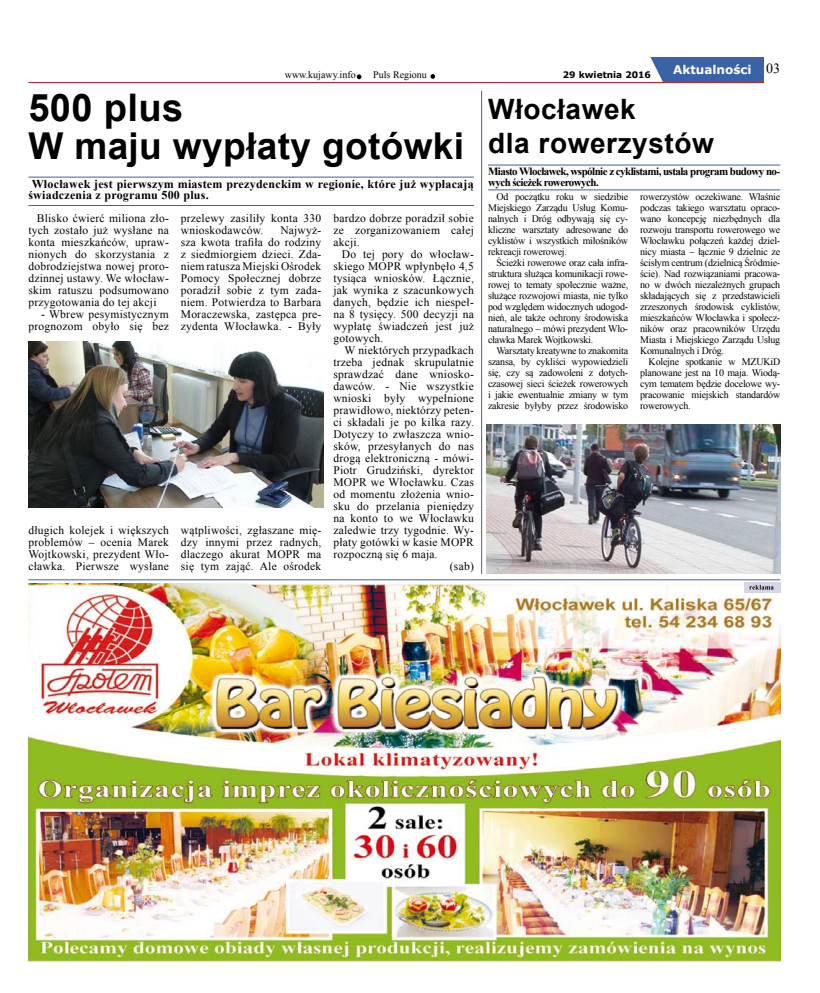
<style>
.page{position:relative;width:820px;height:993px;background:#fff}
.page>*{position:absolute;margin:0;border:0;box-sizing:border-box;transform-origin:0 0}
.t1{font:700 38px "Arial";letter-spacing:.01em;color:#000}
.t2{font:700 37px "Arial";letter-spacing:.01em;color:#000}
.t3{font:700 28px/33.6px "Arial";letter-spacing:.02em;color:#000}
.t4{font:700 12px/11px "Times New Roman";letter-spacing:.02em;color:#000}
.t5{font:700 12px "Verdana";color:#fff}
.t6{font:11.5px/12px "Times New Roman";letter-spacing:.02em;color:#000;text-align:justify}
.t7{font:700 11px/11px "Times New Roman";letter-spacing:-.05em;color:#000}
.t8{font:10px/11px "Times New Roman";letter-spacing:-.02em;color:#000;text-align:justify}
.t9{font:10px "Times New Roman";color:#000}
.t10{font:700 9px "Verdana";color:#000}
.s1{font-family:"Times New Roman";font-weight:400;font-size:14px;color:#000}
</style>
<div class="page">
<hr style="left:28px;top:82px;width:735px;height:1px;background:#b9132b">
<div style="left:650px;top:57px;width:113px;height:25px;background:#3a62a7"></div>
<svg style="left:650px;top:57px;width:12px;height:25px"></svg>
<svg style="left:430px;top:74px;width:5px;height:5px"></svg>
<svg style="left:356px;top:74px;width:5px;height:5px"></svg>
<img style="left:28px;top:583px;width:752px;height:378px">
<hr style="left:28px;top:205px;width:445px;height:1px;background:#3a62a7">
<hr style="left:28px;top:176px;width:445px;height:1px;background:#3a62a7">
<img style="left:28px;top:341px;width:295px;height:166px">
<hr style="left:28px;top:579px;width:752px;height:1px;background:#3a62a7">
<svg style="left:744px;top:582px;width:36px;height:10px"></svg>
<svg style="left:749px;top:584px;width:24px;height:5px"></svg>
<hr style="left:488px;top:189px;width:292px;height:1px;background:#3a62a7">
<hr style="left:488px;top:164px;width:292px;height:1px;background:#3a62a7">
<hr style="left:481px;top:91px;width:1px;height:482px;background:#3a62a7">
<img style="left:486px;top:424px;width:294px;height:149px">
<p class="t9" style="left:285px;top:68px;width:72px">www.kujawy.info</p>
<p class="t9" style="left:373px;top:68px;width:55px">Puls Regionu</p>
<p class="t10" style="left:562px;top:69px;width:90px">29 kwietnia 2016</p>
<p class="t5" style="left:672px;top:61px;width:109px">Aktualności <span class="s1">03</span></p>
<h1 class="t1" style="left:28px;top:82px;width:156px">500 plus</h1>
<h2 class="t2" style="left:28px;top:121px;width:437px">W maju wypłaty gotówki</h2>
<p class="t4" style="left:28px;top:178px;width:447px">Włocławek jest pierwszym miastem prezydenckim w regionie, które już wypłacają świadczenia z programu 500 plus.</p>
<p class="t6" style="left:28px;top:212px;width:142px;text-indent:8px">Blisko ćwierć miliona zło&shy;tych zostało już wysłane na konta mieszkańców, upraw&shy;nionych do skorzystania z dobrodziejstwa nowej proro&shy;dzinnej ustawy. We włocław&shy;skim ratuszu podsumowano przygotowania do tej akcji</p>
<p class="t6" style="left:28px;top:308px;width:142px;text-align:right">- Wbrew pesymistycznym prognozom obyło się bez</p>
<p class="t6" style="left:28px;top:524px;width:142px">długich kolejek i większych problemów – ocenia Marek Wojtkowski, prezydent Wło&shy;cławka. Pierwsze wysłane</p>
<p class="t6" style="left:181px;top:212px;width:142px">przelewy zasiliły konta 330 wnioskodawców.</p>
<p class="t6" style="left:181px;top:224px;width:142px;text-indent:99px">Najwyż&shy;sza kwota trafiła do rodziny z siedmiorgiem dzieci. Zda&shy;niem ratusza Miejski Ośrodek Pomocy Społecznej dobrze poradził sobie z tym zada&shy;niem. Potwierdza to Barbara Moraczewska, zastępca pre&shy;zydenta Włocławka. - Były</p>
<p class="t6" style="left:181px;top:524px;width:142px">wątpliwości, zgłaszane mię&shy;dzy innymi przez radnych, dlaczego akurat MOPR ma się tym zająć. Ale ośrodek</p>
<p class="t6" style="left:333px;top:212px;width:142px">bardzo dobrze poradził sobie ze zorganizowaniem całej akcji.</p>
<p class="t6" style="left:333px;top:248px;width:142px;text-indent:8px">Do tej pory do włocław&shy;skiego MOPR wpłynbęło 4,5 tysiąca wniosków. Łącznie, jak wynika z szacunkowych danych, będzie ich niespeł&shy;na 8 tysięcy. 500 decyzji na wypłatę świadczeń jest już gotowych.</p>
<p class="t6" style="left:344px;top:344px;width:131px">W niektórych przypadkach</p>
<p class="t6" style="left:333px;top:356px;width:142px">trzeba jednak skrupulatnie</p>
<p class="t6" style="left:333px;top:368px;width:142px">sprawdzać dane wniosko-</p>
<p class="t6" style="left:333px;top:380px;width:142px">dawców. - Nie wszystkie</p>
<p class="t6" style="left:333px;top:392px;width:142px">wnioski były wypełnione</p>
<p class="t6" style="left:333px;top:404px;width:142px">prawidłowo, niektórzy peten-</p>
<p class="t6" style="left:333px;top:416px;width:142px">ci składali je po kilka razy.</p>
<p class="t6" style="left:333px;top:428px;width:142px">Dotyczy to zwłaszcza wnio-</p>
<p class="t6" style="left:333px;top:440px;width:142px">sków, przesyłanych do nas</p>
<p class="t6" style="left:333px;top:452px;width:142px">drogą elektroniczną - mówi-</p>
<p class="t6" style="left:333px;top:464px;width:142px">Piotr Grudziński, dyrektor</p>
<p class="t6" style="left:333px;top:476px;width:142px">MOPR we Włocławku. Czas</p>
<p class="t6" style="left:333px;top:488px;width:142px">od momentu złożenia wnio-</p>
<p class="t6" style="left:333px;top:500px;width:142px">sku do przelania pieniędzy</p>
<p class="t6" style="left:333px;top:512px;width:142px">na konto to we Włocławku</p>
<p class="t6" style="left:333px;top:524px;width:142px">zaledwie trzy tygodnie. Wy-</p>
<p class="t6" style="left:333px;top:536px;width:142px">płaty gotówki w kasie MOPR</p>
<p class="t6" style="left:333px;top:548px;width:106px">rozpoczną się 6 maja.</p>
<p class="t6" style="left:449px;top:560px;width:25px">(sab)</p>
<h3 class="t3" style="left:488px;top:93px;width:227px">Włocławek<br>dla rowerzystów</h3>
<p class="t7" style="left:488px;top:165px;width:293px">Miasto Włocławek, wspólnie z cyklistami, ustala program budowy no&shy;wych ścieżek rowerowych.</p>
<p class="t8" style="left:488px;top:191px;width:141px;text-indent:8px">Od początku roku w siedzibie Miejskiego Zarządu Usług Komu&shy;nalnych i Dróg odbywają się cy&shy;kliczne warsztaty adresowane do cyklistów i wszystkich miłośników rekreacji rowerowej.</p>
<p class="t8" style="left:488px;top:257px;width:142px;text-indent:8px">Ścieżki rowerowe oraz cała infra&shy;struktura służąca komunikacji rowe&shy;rowej to tematy społecznie ważne, służące rozwojowi miasta, nie tylko pod względem widocznych udogod&shy;nień, ale także ochrony środowiska naturalnego – mówi prezydent Wło&shy;cławka Marek Wojtkowski.</p>
<p class="t8" style="left:488px;top:345px;width:142px;text-indent:8px">Warsztaty kreatywne to znakomita szansa, by cykliści wypowiedzieli się, czy są zadowoleni z dotych&shy;czasowej sieci ścieżek rowerowych i jakie ewentualnie zmiany w tym zakresie byłyby przez środowisko</p>
<p class="t8" style="left:640px;top:191px;width:142px">rowerzystów oczekiwane. Właśnie podczas takiego warsztatu opraco&shy;wano koncepcję niezbędnych dla rozwoju transportu rowerowego we Włocławku połączeń każdej dziel&shy;nicy miasta – łącznie 9 dzielnic ze ścisłym centrum (dzielnicą Śródmie&shy;ście). Nad rozwiązaniami pracowa&shy;no w dwóch niezależnych grupach składających się z przedstawicieli zrzeszonych środowisk cyklistów, mieszkańców Włocławka i społecz&shy;ników oraz pracowników Urzędu Miasta i Miejskiego Zarządu Usług Komunalnych i Dróg.</p>
<p class="t8" style="left:640px;top:356px;width:141px;text-indent:8px">Kolejne spotkanie w MZUKiD planowane jest na 10 maja. Wiodą&shy;cym tematem będzie docelowe wy&shy;pracowanie miejskich standardów rowerowych.</p>
</div>
